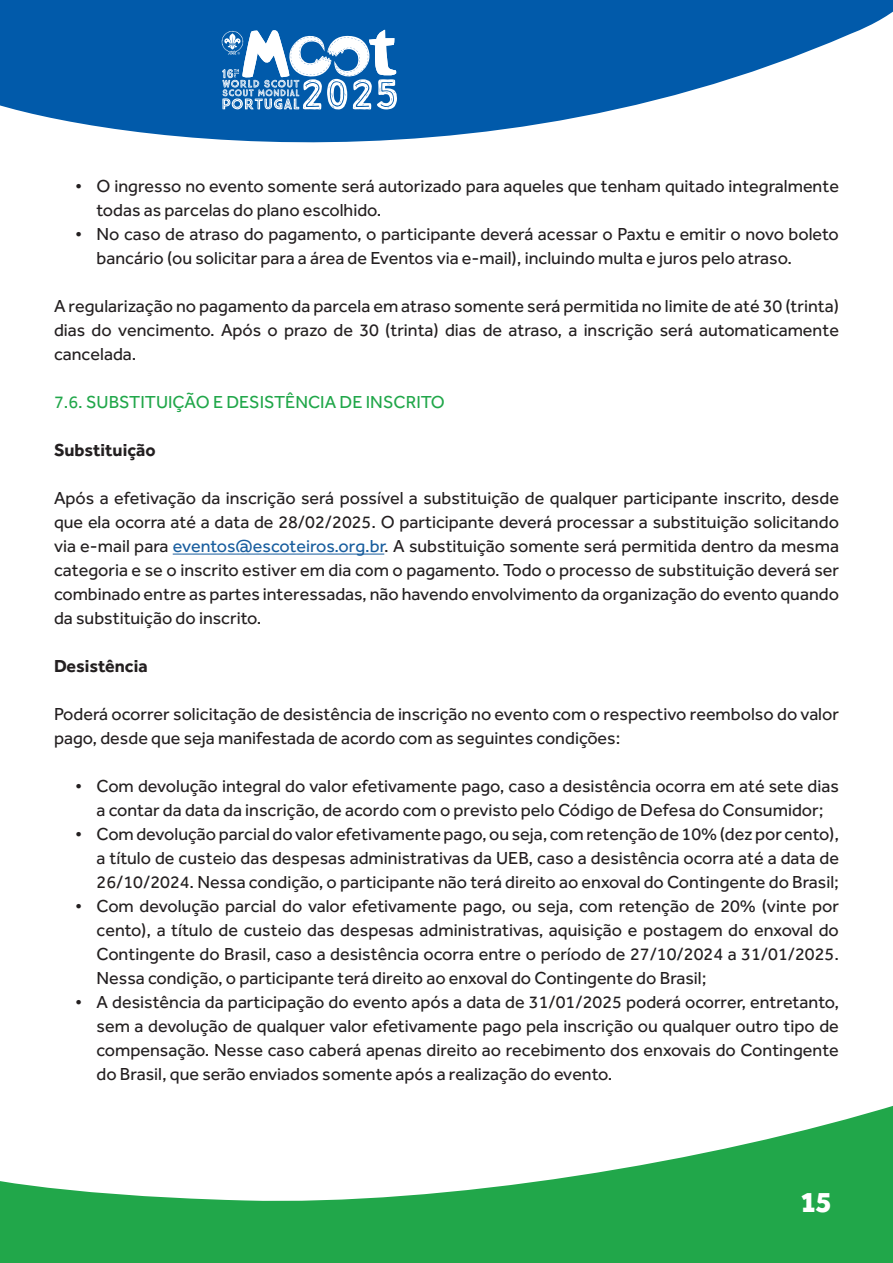
<style>
.page{position:relative;width:893px;height:1263px;background:#fff}
.page>*{position:absolute;margin:0;border:0;box-sizing:border-box;transform-origin:0 0}
.t1{font:800 30px "Effra";color:#fff}
.t2{font:18px/24px "Effra";color:#231f20;text-align:justify}
.t3{font:18px "Effra";color:#21a74a}
.t4{font:700 18px "Effra";color:#231f20}
.s1{color:#175d9e}
</style>
<div class="page">
<svg style="left:0;top:1106px;width:893px;height:157px;fill:#21a74a"></svg>
<svg style="left:0;top:0;width:893px;height:143px;fill:#015aaa"></svg>
<svg style="left:222px;top:30px;width:175px;height:80px"></svg>
<hr style="left:173px;top:554px;width:211px;height:1px;background:#175d9e">
<p class="t2" style="left:97px;top:174px;width:744px;text-indent:-21px">• O ingresso no evento somente será autorizado para aqueles que tenham quitado integralmente todas as parcelas do plano escolhido.</p>
<p class="t2" style="left:97px;top:222px;width:744px;text-indent:-21px">• No caso de atraso do pagamento, o participante deverá acessar o Paxtu e emitir o novo boleto bancário (ou solicitar para a área de Eventos via e-mail), incluindo multa e juros pelo atraso.</p>
<p class="t2" style="left:54px;top:294px;width:786px">A regularização no pagamento da parcela em atraso somente será permitida no limite de até 30 (trinta) dias do vencimento. Após o prazo de 30 (trinta) dias de atraso, a inscrição será automaticamente cancelada.</p>
<p class="t3" style="left:54px;top:391px;width:392px">7.6. SUBSTITUIÇÃO E DESISTÊNCIA DE INSCRITO</p>
<p class="t4" style="left:54px;top:439px;width:103px">Substituição</p>
<p class="t2" style="left:54px;top:486px;width:786px">Após a efetivação da inscrição será possível a substituição de qualquer participante inscrito, desde que ela ocorra até a data de 28/02/2025. O participante deverá processar a substituição solicitando via e-mail para <span class="s1">eventos@escoteiros.org.br</span>. A substituição somente será permitida dentro da mesma categoria e se o inscrito estiver em dia com o pagamento. Todo o processo de substituição deverá ser combinado entre as partes interessadas, não havendo envolvimento da organização do evento quando da substituição do inscrito.</p>
<p class="t4" style="left:54px;top:655px;width:95px">Desistência</p>
<p class="t2" style="left:54px;top:702px;width:786px">Poderá ocorrer solicitação de desistência de inscrição no evento com o respectivo reembolso do valor pago, desde que seja manifestada de acordo com as seguintes condições:</p>
<p class="t2" style="left:75px;top:774px;width:765px;text-align:center">• Com devolução integral do valor efetivamente pago, caso a desistência ocorra em até sete dias a contar da data da inscrição, de acordo com o previsto pelo Código de Defesa do Consumidor;</p>
<p class="t2" style="left:97px;top:822px;width:744px;text-indent:-21px">• Com devolução parcial do valor efetivamente pago, ou seja, com retenção de 10% (dez por cento), a título de custeio das despesas administrativas da UEB, caso a desistência ocorra até a data de 26/10/2024. Nessa condição, o participante não terá direito ao enxoval do Contingente do Brasil;</p>
<p class="t2" style="left:97px;top:894px;width:744px;text-indent:-21px">• Com devolução parcial do valor efetivamente pago, ou seja, com retenção de 20% (vinte por cento), a título de custeio das despesas administrativas, aquisição e postagem do enxoval do Contingente do Brasil, caso a desistência ocorra entre o período de 27/10/2024 a 31/01/2025.<br>Nessa condição, o participante terá direito ao enxoval do Contingente do Brasil;</p>
<p class="t2" style="left:97px;top:990px;width:744px;text-indent:-21px">• A desistência da participação do evento após a data de 31/01/2025 poderá ocorrer, entretanto, sem a devolução de qualquer valor efetivamente pago pela inscrição ou qualquer outro tipo de compensação. Nesse caso caberá apenas direito ao recebimento dos enxovais do Contingente do Brasil, que serão enviados somente após a realização do evento.</p>
<h1 class="t1" style="left:801px;top:1183px;width:32px">15</h1>
</div>
